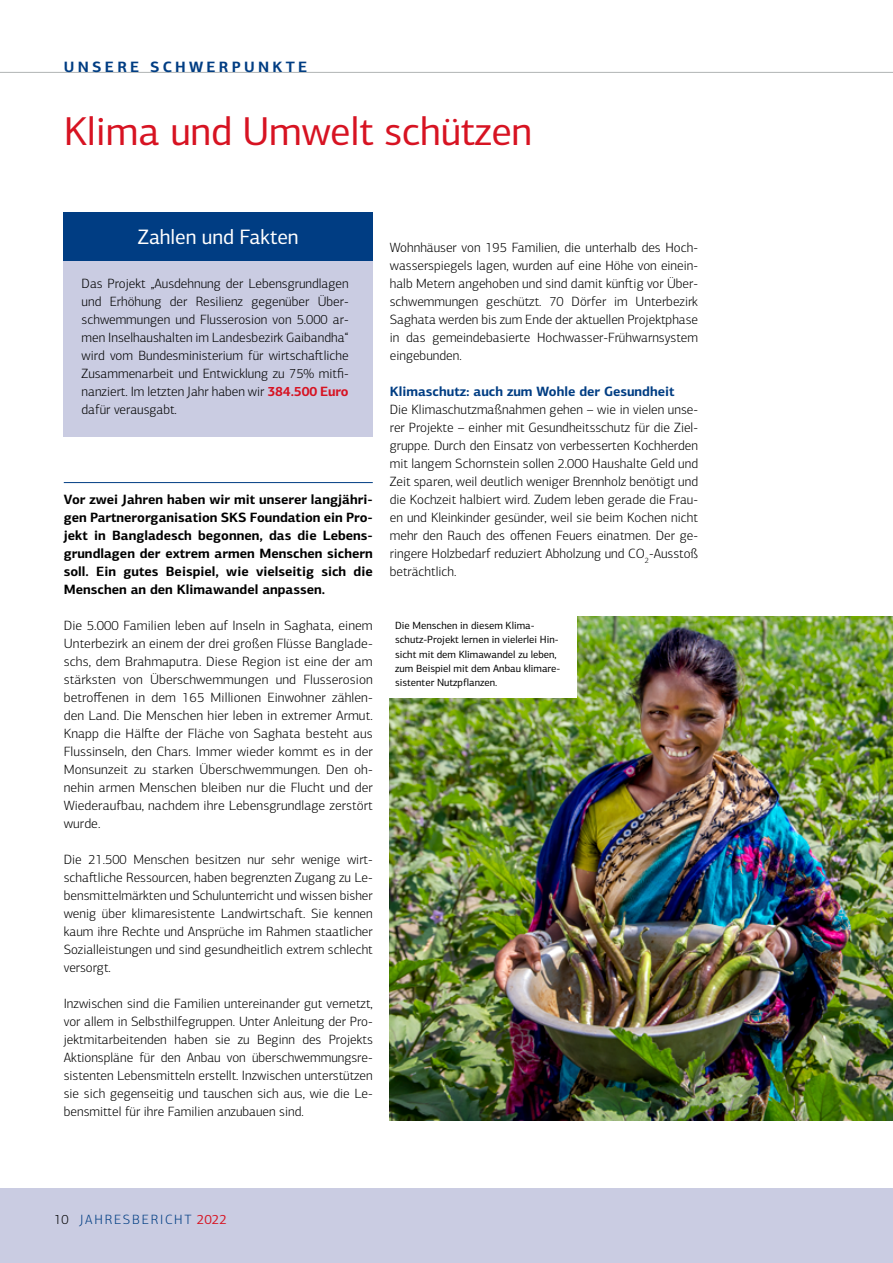
<style>
.page{position:relative;width:893px;height:1263px;background:#fff}
.page>*{position:absolute;margin:0;border:0;box-sizing:border-box;transform-origin:0 0}
.t1{font:40.5px "PF Centro Sans Pro";letter-spacing:-.005em;color:#d71322}
.t2{font:21px "PF Centro Sans Pro";letter-spacing:-.005em;color:#fff}
.t3{font:700 15px "PF Centro Sans Pro";letter-spacing:.22em;color:#003d83}
.t4{font:300 13.5px/18px "PF Centro Sans Pro";color:#000;text-align:justify}
.t5{font:700 13.5px/18px "PF Centro Sans Pro";color:#000;text-align:justify}
.t6{font:700 13.5px "PF Centro Sans Pro";color:#003d83}
.t7{font:300 13.5px "PF Centro Sans Pro";letter-spacing:.13em;color:#003d83}
.t8{font:10.5px/14.4px "PF Centro Sans Pro";color:#000}
.s1{font-weight:700;color:#d71322}
.s2{color:#000}
.s3{font-weight:400;color:#d71322}
</style>
<div class="page">
<hr style="left:0;top:72px;width:893px;height:1px;background:#b1b4b4">
<div style="left:0;top:1188px;width:893px;height:75px;background:#cacce2"></div>
<hr style="left:64px;top:482px;width:309px;height:1px;background:#003d83">
<div style="left:64px;top:247px;width:309px;height:189px;background:#cacce2"></div>
<div style="left:64px;top:212px;width:309px;height:49px;background:#003d83"></div>
<img style="left:390px;top:616px;width:503px;height:504px">
<div style="left:387px;top:610px;width:190px;height:87px;background:#fff"></div>
<p class="t3" style="left:64px;top:57px;width:245px">UNSERE SCHWERPUNKTE</p>
<h1 class="t1" style="left:64px;top:107px;width:470px">Klima und Umwelt schützen</h1>
<h2 class="t2" style="left:138px;top:224px;width:162px">Zahlen und Fakten</h2>
<p class="t4" style="left:82px;top:275px;width:269px">Das Projekt „Ausdehnung der Lebensgrundlagen und Erhöhung der Resilienz gegenüber Über&shy;schwemmungen und Flusserosion von 5.000 ar&shy;men Inselhaushalten im Landesbezirk Gaibandha“ wird vom Bundesministerium für wirtschaftliche Zusammenarbeit und Entwicklung zu 75% mitfi&shy;nanziert. Im letzten Jahr haben wir <span class="s1">384.500 Euro </span>dafür verausgabt.</p>
<p class="t5" style="left:64px;top:490px;width:310px">Vor zwei Jahren haben wir mit unserer langjähri&shy;gen Partnerorganisation SKS Foundation ein Pro&shy;jekt in Bangladesch begonnen, das die Lebens&shy;grundlagen der extrem armen Menschen sichern soll. Ein gutes Beispiel, wie vielseitig sich die Menschen an den Klimawandel anpassen.</p>
<p class="t4" style="left:64px;top:617px;width:311px">Die 5.000 Familien leben auf Inseln in Saghata, einem Unterbezirk an einem der drei großen Flüsse Banglade&shy;schs, dem Brahmaputra. Diese Region ist eine der am stärksten von Überschwemmungen und Flusserosion betroffenen in dem 165 Millionen Einwohner zählen&shy;den Land. Die Menschen hier leben in extremer Armut.<br>Knapp die Hälfte der Fläche von Saghata besteht aus Flussinseln, den Chars. Immer wieder kommt es in der Monsunzeit zu starken Überschwemmungen. Den oh&shy;nehin armen Menschen bleiben nur die Flucht und der Wiederaufbau, nachdem ihre Lebensgrundlage zerstört wurde.</p>
<p class="t4" style="left:64px;top:851px;width:310px">Die 21.500 Menschen besitzen nur sehr wenige wirt&shy;schaftliche Ressourcen, haben begrenzten Zugang zu Le&shy;bensmittelmärkten und Schulunterricht und wissen bisher wenig über klimaresistente Landwirtschaft. Sie kennen kaum ihre Rechte und Ansprüche im Rahmen staatlicher Sozialleistungen und sind gesundheitlich extrem schlecht versorgt.</p>
<p class="t4" style="left:64px;top:995px;width:311px">Inzwischen sind die Familien untereinander gut vernetzt, vor allem in Selbsthilfegruppen. Unter Anleitung der Pro&shy;jektmitarbeitenden haben sie zu Beginn des Projekts Aktionspläne für den Anbau von überschwemmungsre&shy;sistenten Lebensmitteln erstellt. Inzwischen unterstützen sie sich gegenseitig und tauschen sich aus, wie die Le&shy;bensmittel für ihre Familien anzubauen sind.</p>
<p class="t4" style="left:390px;top:239px;width:310px">Wohnhäuser von 195 Familien, die unterhalb des Hoch&shy;wasserspiegels lagen, wurden auf eine Höhe von einein&shy;halb Metern angehoben und sind damit künftig vor Über&shy;schwemmungen geschützt. 70 Dörfer im Unterbezirk Saghata werden bis zum Ende der aktuellen Projektphase in das gemeindebasierte Hochwasser-Frühwarnsystem eingebunden.</p>
<p class="t6" style="left:390px;top:383px;width:286px">Klimaschutz: auch zum Wohle der Gesundheit</p>
<p class="t4" style="left:390px;top:401px;width:310px">Die Klimaschutzmaßnahmen gehen – wie in vielen unse&shy;rer Projekte – einher mit Gesundheitsschutz für die Ziel&shy;gruppe. Durch den Einsatz von verbesserten Kochherden mit langem Schornstein sollen 2.000 Haushalte Geld und Zeit sparen, weil deutlich weniger Brennholz benötigt und die Kochzeit halbiert wird. Zudem leben gerade die Frau&shy;en und Kleinkinder gesünder, weil sie beim Kochen nicht mehr den Rauch des offenen Feuers einatmen. Der ge&shy;ringere Holzbedarf reduziert Abholzung und CO<sub>2</sub>-Ausstoß beträchtlich.</p>
<p class="t8" style="left:395px;top:618px;width:167px">Die Menschen in diesem Klima&shy;schutz-Projekt lernen in vielerlei Hin&shy;sicht mit dem Klimawandel zu leben, zum Beispiel mit dem Anbau klimare&shy;sistenter Nutzpflanzen.</p>
<p class="t7" style="left:54px;top:1212px;width:174px"><span class="s2">10</span> JAHRESBERICHT <span class="s3">2022</span></p>
</div>
